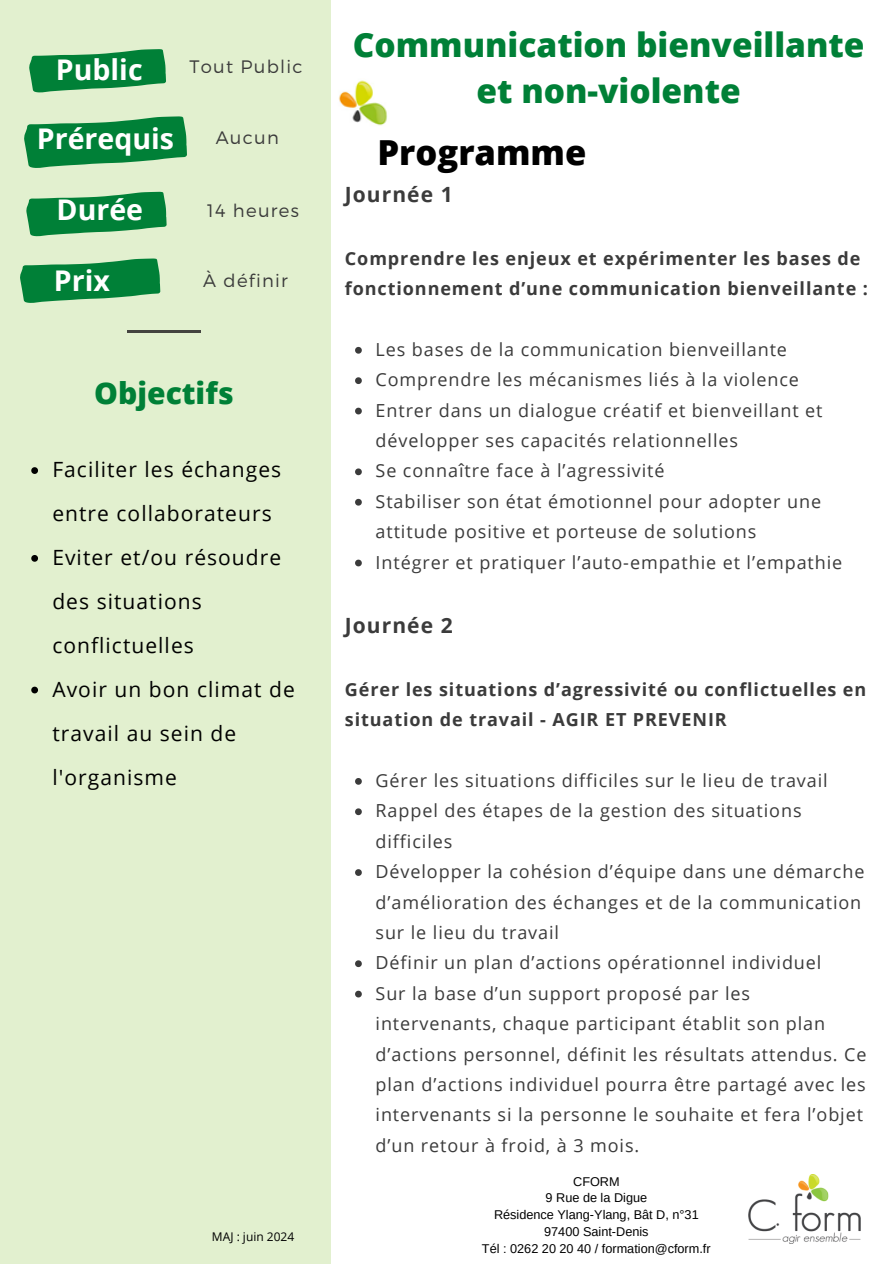
<style>
.page{position:relative;width:894px;height:1264px;background:#fff}
.page>*{position:absolute;margin:0;border:0;box-sizing:border-box;transform-origin:0 0}
.t1{font:800 34.5px "Open Sans";color:#000}
.t2{font:800 33.45px/46.2px "Open Sans";color:#008037;text-align:center}
.t3{font:800 30px "Open Sans";color:#008037}
.t4{font:700 28.5px "Open Sans";color:#fff}
.t5{font:21px/43.8px "Open Sans";letter-spacing:.05em;color:#000}
.t6{font:700 21px "Open Sans";letter-spacing:.05em;color:#3b3b3b}
.t7{font:18px/30.3px "Open Sans";letter-spacing:.05em;color:#3b3b3b}
.t8{font:700 18px/30.3px "Open Sans";letter-spacing:.05em;color:#3b3b3b}
.t9{font:300 18px "Montserrat";letter-spacing:.07em;color:#3b3b3b}
.t10{font:12.75px "Arimo";color:#000}
.t11{font:12px "Open Sans";color:#000}
</style>
<div class="page">
<div style="left:0;top:0;width:331px;height:1263px;background:#e2f0cf"></div>
<hr style="left:127px;top:331px;width:74px;height:1px;background:#444440">
<svg style="left:29px;top:49px;width:137px;height:43px"></svg>
<img style="left:748px;top:1174px;width:113px;height:69px">
<img style="left:338px;top:80px;width:49px;height:46px">
<svg style="left:31px;top:467px;width:7px;height:7px"></svg>
<svg style="left:31px;top:555px;width:7px;height:6px"></svg>
<svg style="left:31px;top:686px;width:7px;height:7px"></svg>
<svg style="left:26px;top:192px;width:141px;height:44px"></svg>
<svg style="left:24px;top:116px;width:163px;height:52px"></svg>
<svg style="left:20px;top:258px;width:140px;height:45px"></svg>
<svg style="left:355px;top:347px;width:7px;height:6px"></svg>
<svg style="left:355px;top:377px;width:7px;height:7px"></svg>
<svg style="left:355px;top:407px;width:7px;height:7px"></svg>
<svg style="left:355px;top:468px;width:7px;height:7px"></svg>
<svg style="left:355px;top:499px;width:7px;height:6px"></svg>
<svg style="left:355px;top:559px;width:7px;height:7px"></svg>
<svg style="left:355px;top:778px;width:7px;height:6px"></svg>
<svg style="left:355px;top:808px;width:7px;height:7px"></svg>
<svg style="left:355px;top:869px;width:7px;height:6px"></svg>
<svg style="left:355px;top:960px;width:7px;height:7px"></svg>
<svg style="left:355px;top:990px;width:7px;height:7px"></svg>
<h1 class="t4" style="left:56px;top:50px;width:88px">Public</h1>
<h6 class="t9" style="left:189px;top:55px;width:115px">Tout Public</h6>
<h6 class="t4" style="left:37px;top:119px;width:139px">Prérequis</h6>
<h2 class="t9" style="left:216px;top:126px;width:65px">Aucun</h2>
<p class="t4" style="left:57px;top:190px;width:88px">Durée</p>
<p class="t9" style="left:207px;top:199px;width:93px">14 heures</p>
<h3 class="t4" style="left:54px;top:260px;width:57px">Prix</h3>
<h5 class="t9" style="left:203px;top:269px;width:86px">À définir</h5>
<h1 class="t3" style="left:94px;top:372px;width:141px">Objectifs</h1>
<h2 class="t5" style="left:52px;top:447px;width:230px">Faciliter les échanges entre collaborateurs</h2>
<p class="t5" style="left:52px;top:535px;width:230px">Eviter et/ou résoudre des situations conflictuelles</p>
<p class="t5" style="left:52px;top:666px;width:244px">Avoir un bon climat de travail au sein de l'organisme</p>
<p class="t11" style="left:212px;top:1228px;width:84px">MAJ : juin 2024</p>
<p class="t2" style="left:352px;top:21px;width:513px">Communication bienveillante et non-violente</p>
<p class="t1" style="left:377px;top:128px;width:210px">Programme</p>
<p class="t6" style="left:345px;top:179px;width:109px">Journée 1</p>
<p class="t8" style="left:345px;top:242px;width:524px">Comprendre les enjeux et expérimenter les bases de fonctionnement d’une communication bienveillante :</p>
<p class="t7" style="left:375px;top:334px;width:413px">Les bases de la communication bienveillante</p>
<p class="t7" style="left:375px;top:364px;width:425px">Comprendre les mécanismes liés à la violence</p>
<p class="t7" style="left:375px;top:394px;width:448px">Entrer dans un dialogue créatif et bienveillant et développer ses capacités relationnelles</p>
<p class="t7" style="left:375px;top:455px;width:290px">Se connaître face à l’agressivité</p>
<h3 class="t7" style="left:375px;top:485px;width:447px">Stabiliser son état émotionnel pour adopter une attitude positive et porteuse de solutions</h3>
<h5 class="t7" style="left:375px;top:546px;width:468px">Intégrer et pratiquer l’auto-empathie et l’empathie</h5>
<p class="t6" style="left:345px;top:610px;width:109px">Journée 2</p>
<p class="t8" style="left:345px;top:673px;width:522px">Gérer les situations d’agressivité ou conflictuelles en situation de travail - AGIR ET PREVENIR</p>
<p class="t7" style="left:375px;top:764px;width:453px">Gérer les situations difficiles sur le lieu de travail</p>
<p class="t7" style="left:375px;top:795px;width:427px">Rappel des étapes de la gestion des situations difficiles</p>
<p class="t7" style="left:375px;top:856px;width:490px">Développer la cohésion d’équipe dans une démarche d’amélioration des échanges et de la communication sur le lieu du travail</p>
<p class="t7" style="left:375px;top:947px;width:447px">Définir un plan d’actions opérationnel individuel</p>
<h2 class="t7" style="left:375px;top:977px;width:492px">Sur la base d’un support proposé par les intervenants, chaque participant établit son plan d’actions personnel, définit les résultats attendus. Ce plan d’actions individuel pourra être partagé avec les intervenants si la personne le souhaite et fera l’objet d’un retour à froid, à 3 mois.</h2>
<h6 class="t10" style="left:573px;top:1173px;width:48px">CFORM</h6>
<p class="t10" style="left:545px;top:1190px;width:103px">9 Rue de la Digue</p>
<h2 class="t10" style="left:494px;top:1207px;width:206px">Résidence Ylang-Ylang, Bât D, n°31</h2>
<h6 class="t10" style="left:544px;top:1224px;width:106px">97400 Saint-Denis</h6>
<p class="t10" style="left:482px;top:1241px;width:230px">Tél : 0262 20 20 40 / formation@cform.fr</p>
</div>
